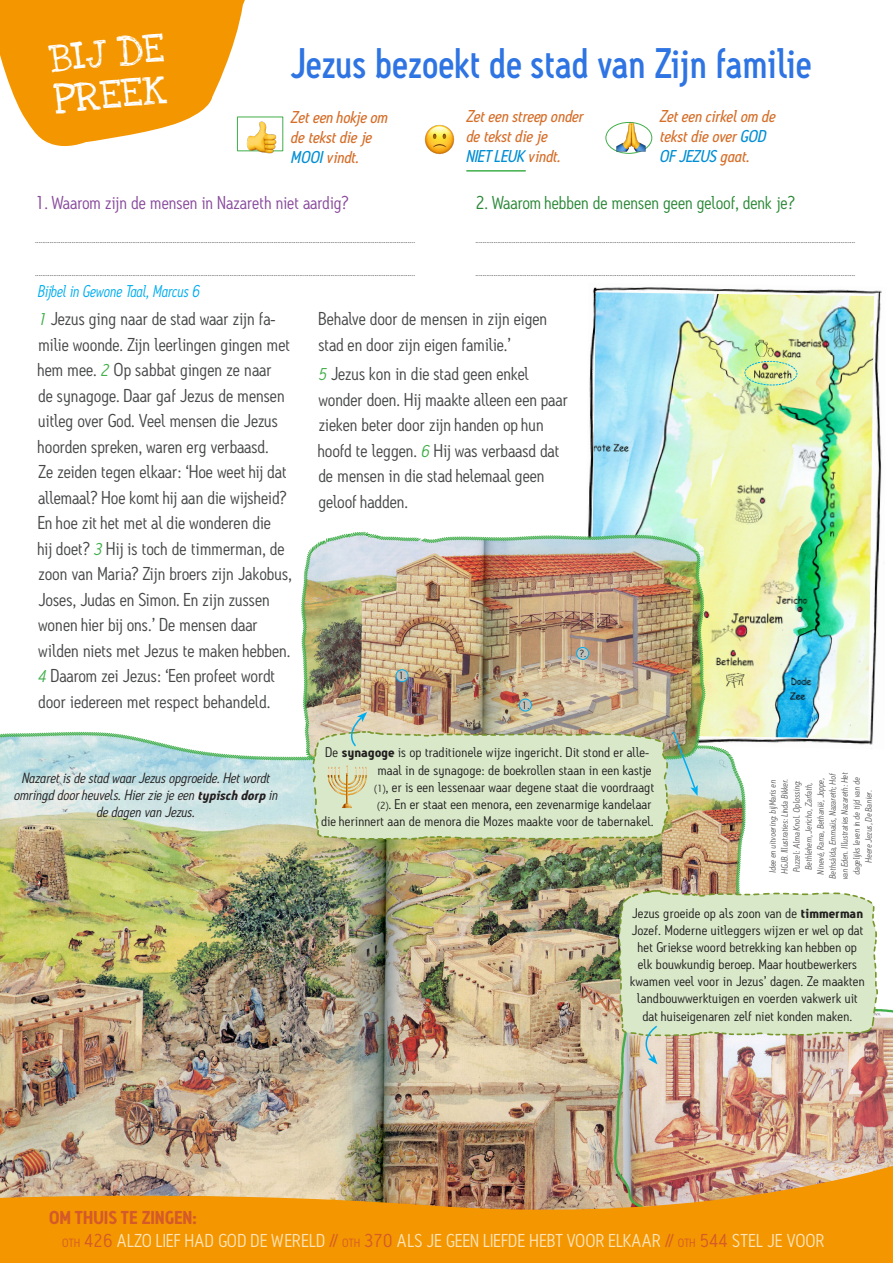
<style>
.page{position:relative;width:893px;height:1263px;background:#fff}
.page>*{position:absolute;margin:0;border:0;box-sizing:border-box;transform-origin:0 0}
.t1{font:41.55px "Love Ya Like A Sister";color:#fff}
.Standaard{font:500 41.25px "Antitled";letter-spacing:.01em;color:#2e74e3;scale:.91 1}
.t2{font:18px/25.5px "Antitled";color:#464748}
.t3{font:18px "Antitled";letter-spacing:.03em;color:#fee4b8}
.t4{font:18px "Antitled";color:#894a9d}
.t5{font:18px "Antitled";color:#2a8837}
.t6{font:700 18px "Antitled";letter-spacing:.01em;color:#d45a29}
.t7{font:italic 16.5px/19.8px "Antitled";color:#d56e29}
.t8{font:italic 16.5px "Antitled";color:#00aeef;scale:.91 1}
.t9{font:italic 14.25px/17.1px "Antitled";color:#231f20;text-align:center}
.t10{font:13.5px/17.1px "Antitled";letter-spacing:.01em;color:#231f20;text-align:center;scale:1.05 1}
.t11{font:10.05px "Antitled";color:#231f20;scale:1.05 1}
.t12{font:9px "Antitled";color:#464748}
.t13{font:9px/12px "Antitled";color:#231f20;text-align:center}
.s1{color:#008ed4}
.s2{font-style:italic;font-size:16.5px;color:#40ae49}
.s3{font-weight:700;font-size:13.5px}
.s4{font-weight:700}
.s5{font-size:10.05px}
.s6{font-size:11.55px;color:#d45a29}
.s7{color:#d45a29}
</style>
<div class="page">
<img style="left:0;top:731px;width:746px;height:429px">
<img style="left:614px;top:1008px;width:279px;height:152px">
<img style="left:0;top:1160px;width:893px;height:103px">
<hr style="left:467px;top:170px;width:58px;height:2px;background:#40ae49">
<div style="left:605px;top:122px;width:47px;height:32px;border:1px solid #40ae49;border-radius:50%"></div>
<div style="left:237px;top:117px;width:46px;height:34px;border:1px solid #40ae49"></div>
<img style="left:588px;top:287px;width:294px;height:462px">
<img style="left:590px;top:292px;width:284px;height:446px">
<img style="left:796px;top:444px;width:28px;height:27px">
<img style="left:821px;top:310px;width:35px;height:44px">
<img style="left:754px;top:338px;width:20px;height:19px">
<svg style="left:744px;top:361px;width:53px;height:24px"></svg>
<img style="left:708px;top:621px;width:34px;height:25px">
<img style="left:725px;top:670px;width:22px;height:18px">
<img style="left:760px;top:579px;width:34px;height:17px">
<img style="left:732px;top:496px;width:34px;height:29px">
<img style="left:732px;top:381px;width:43px;height:35px">
<img style="left:300px;top:531px;width:406px;height:234px">
<svg style="left:618px;top:891px;width:260px;height:173px;background:#d5ddc1"></svg>
<div style="left:396px;top:670px;width:12px;height:12px;background:#c0c1bb;border-radius:50%"></div>
<div style="left:396px;top:669px;width:12px;height:13px;border:1px solid #00aeef;border-radius:50%"></div>
<div style="left:519px;top:699px;width:12px;height:12px;background:#c0c1bb;border-radius:50%"></div>
<div style="left:519px;top:699px;width:13px;height:12px;border:1px solid #00aeef;border-radius:50%"></div>
<div style="left:577px;top:647px;width:12px;height:12px;background:#c0c1bb;border-radius:50%"></div>
<div style="left:576px;top:647px;width:13px;height:13px;border:1px solid #00aeef;border-radius:50%"></div>
<img style="left:312px;top:712px;width:386px;height:140px">
<svg style="left:0;top:0;width:280px;height:152px"></svg>
<svg style="left:614px;top:121px;width:33px;height:32px"></svg>
<p class="t1" style="left:48px;top:33px;width:116px;rotate:-5deg">BIJ DE</p>
<p class="t1" style="left:52px;top:75px;width:114px;rotate:-5deg">PREEK</p>
<p class="Standaard" style="left:290px;top:38px;width:575px">Jezus bezoekt de stad van Zijn familie</p>
<p class="t7" style="left:291px;top:107px;width:99px">Zet een hokje om de tekst die je<br><span class="s1">MOOI</span> vindt.</p>
<p class="t7" style="left:466px;top:106px;width:119px">Zet een streep onder de tekst die je<br><span class="s1">NIET LEUK</span> vindt.</p>
<p class="t7" style="left:660px;top:106px;width:117px">Zet een cirkel om de tekst die over <span class="s1">GOD<br>OF JEZUS</span> gaat.</p>
<p class="t4" style="left:35px;top:192px;width:315px">1. Waarom zijn de mensen in Nazareth niet aardig?</p>
<p class="t12" style="left:35px;top:234px;width:382px">...............................................................................................................................................................................................................</p>
<p class="t12" style="left:35px;top:268px;width:382px">...............................................................................................................................................................................................................</p>
<p class="t8" style="left:38px;top:282px;width:179px">Bijbel in Gewone Taal, Marcus 6</p>
<p class="t5" style="left:475px;top:192px;width:321px">2. Waarom hebben de mensen geen geloof, denk je?</p>
<p class="t12" style="left:475px;top:234px;width:382px">...............................................................................................................................................................................................................</p>
<p class="t12" style="left:475px;top:268px;width:382px">...............................................................................................................................................................................................................</p>
<p class="t2" style="left:38px;top:306px;width:255px"><span class="s2">1</span> Jezus ging naar de stad waar zijn fa&shy;milie woonde. Zijn leerlingen gingen met hem mee. <span class="s2">2</span> Op sabbat gingen ze naar<br>de synagoge. Daar gaf Jezus de mensen uitleg over God. Veel mensen die Jezus hoorden spreken, waren erg verbaasd.<br>Ze zeiden tegen elkaar: ‘Hoe weet hij dat allemaal? Hoe komt hij aan die wijsheid?<br>En hoe zit het met al die wonderen die<br>hij doet? <span class="s2">3</span> Hij is toch de timmerman, de zoon van Maria? Zijn broers zijn Jakobus, Joses, Judas en Simon. En zijn zussen wonen hier bij ons.’ De mensen daar wilden niets met Jezus te maken hebben.<br><span class="s2">4</span> Daarom zei Jezus: ‘Een profeet wordt door iedereen met respect behandeld.</p>
<p class="t2" style="left:318px;top:306px;width:230px">Behalve door de mensen in zijn eigen stad en door zijn eigen familie.’</p>
<p class="t2" style="left:318px;top:361px;width:251px"><span class="s2">5</span> Jezus kon in die stad geen enkel wonder doen. Hij maakte alleen een paar zieken beter door zijn handen op hun hoofd te leggen. <span class="s2">6</span> Hij was verbaasd dat de mensen in die stad helemaal geen geloof hadden.</p>
<p class="t11" style="left:399px;top:670px;width:9px">1.</p>
<p class="t11" style="left:522px;top:699px;width:9px">1.</p>
<p class="t11" style="left:580px;top:647px;width:8px">?.</p>
<p class="t9" style="left:14px;top:769px;width:265px">Nazaret is de stad waar Jezus opgroeide. Het wordt omringd door heuvels. Hier zie je een <span class="s3">typisch dorp</span> in de dagen van Jezus.</p>
<p class="t10" style="left:326px;top:744px;width:310px">De <span class="s4">synagoge</span> is op traditionele wijze ingericht. Dit stond er alle-</p>
<p class="t10" style="left:377px;top:761px;width:262px">maal in de synagoge: de boekrollen staan in een kastje</p>
<p class="t10" style="left:375px;top:778px;width:268px"><span class="s5">(1)</span>, er is een lessenaar waar degene staat die voordraagt</p>
<p class="t10" style="left:377px;top:795px;width:262px"><span class="s5">(2)</span>. En er staat een menora, een zevenarmige kandelaar</p>
<p class="t10" style="left:321px;top:812px;width:318px">die herinnert aan de menora die Mozes maakte voor de tabernakel.</p>
<p class="t13" style="left:766px;top:880px;width:110px;rotate:-90deg">Idee en uitvoering:bijMaris en<br>HGJB.Illustraties:Linda Bikker.<br>Puzzel:Alma Knol.Oplossing:<br>Bethlehem,Jericho,Zarfath,<br>Ninevé,Rama,Bethanië,Joppe,<br>Bethsáïda,Emmaüs,Nazareth;Hof van Eden.Illustraties Nazareth:Het dagelijks leven in de tijd van de<br>Heere Jezus,De Banier.</p>
<p class="t6" style="left:49px;top:1206px;width:150px">OM THUIS TE ZINGEN:</p>
<p class="t10" style="left:630px;top:904px;width:225px">Jezus groeide op als zoon van de <span class="s4">timmerman </span>Jozef. Moderne uitleggers wijzen er wel op dat het Griekse woord betrekking kan hebben op elk bouwkundig beroep. Maar houtbewerkers kwamen veel voor in Jezus’ dagen. Ze maakten landbouwwerktuigen en voerden vakwerk uit dat huiseigenaren zelf niet konden maken.</p>
<p class="t3" style="left:62px;top:1230px;width:764px"><span class="s6">OTH</span> <span class="s7">426</span> ALZO LIEF HAD GOD DE WERELD <span class="s7">//</span> <span class="s6">OTH</span> <span class="s7">370</span> ALS JE GEEN LIEFDE HEBT VOOR ELKAAR <span class="s7">//</span> <span class="s6">OTH</span> <span class="s7">544</span> STEL JE VOOR</p>
</div>
